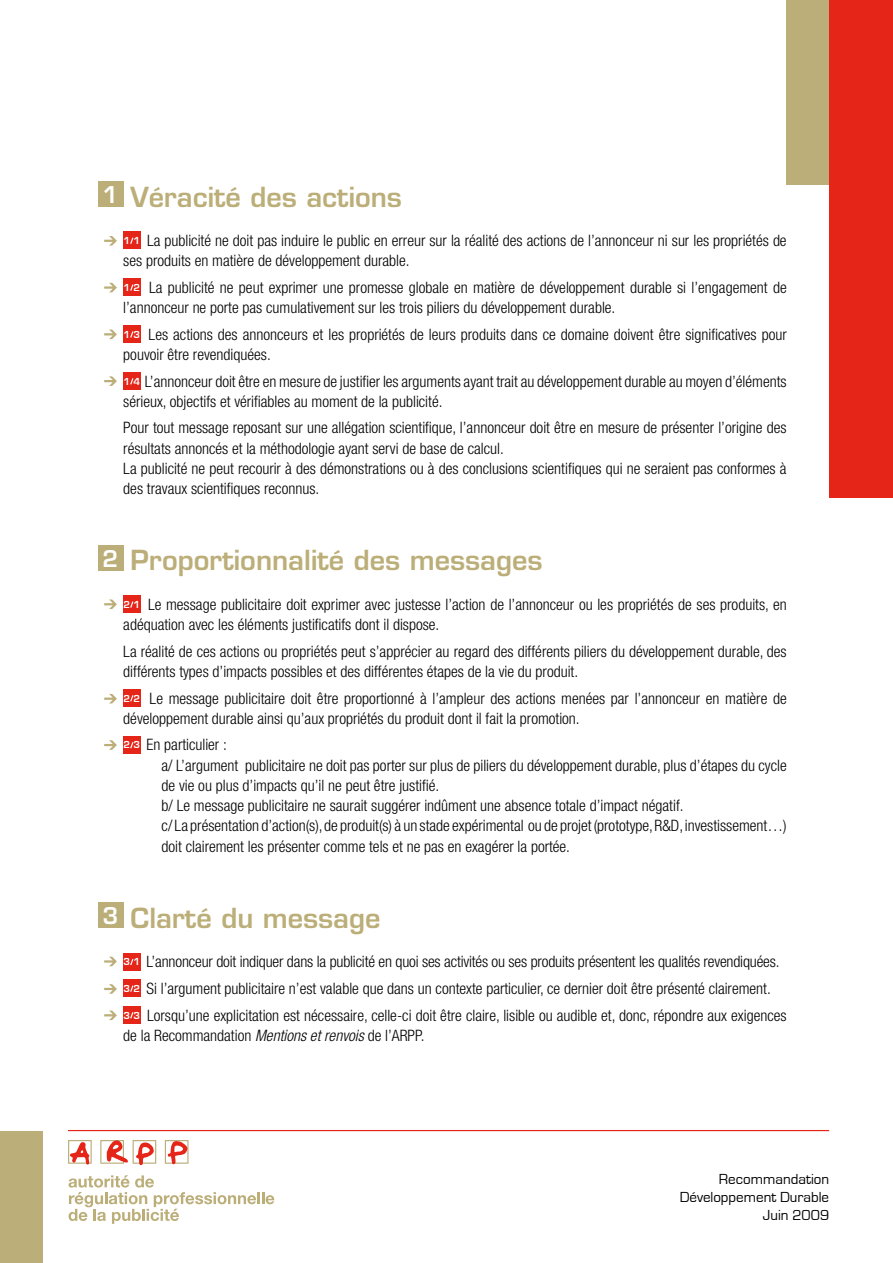
<style>
.page{position:relative;width:893px;height:1263px;background:#fff}
.page>*{position:absolute;margin:0;border:0;box-sizing:border-box;transform-origin:0 0}
.t1{font:600 27px "Eurostile LT";color:#bbae78}
.t2{font:600 22.5px "Eurostile LT";color:#fff}
.t3{font:300 condensed 15.75px/20.2px "Helvetica Neue LT";color:#000}
.t4{font:15px/18px "Eurostile";color:#000;text-align:right}
.s1{font-family:"Eurostile";font-weight:700;font-stretch:normal;font-size:10.5px;color:#fff}
.s2{font-style:italic}
</style>
<div class="page">
<div style="left:123px;top:232px;width:17px;height:17px;background:#e42518"></div>
<svg style="left:130px;top:237px;width:4px;height:7px"></svg>
<div style="left:123px;top:279px;width:17px;height:17px;background:#e42518"></div>
<svg style="left:130px;top:284px;width:4px;height:7px"></svg>
<div style="left:123px;top:326px;width:17px;height:17px;background:#e42518"></div>
<svg style="left:130px;top:331px;width:4px;height:7px"></svg>
<div style="left:123px;top:373px;width:17px;height:17px;background:#e42518"></div>
<svg style="left:130px;top:378px;width:4px;height:7px"></svg>
<div style="left:123px;top:596px;width:17px;height:17px;background:#e42518"></div>
<svg style="left:130px;top:601px;width:4px;height:7px"></svg>
<div style="left:123px;top:689px;width:17px;height:17px;background:#e42518"></div>
<svg style="left:130px;top:695px;width:4px;height:7px"></svg>
<div style="left:123px;top:736px;width:17px;height:17px;background:#e42518"></div>
<svg style="left:130px;top:742px;width:4px;height:7px"></svg>
<div style="left:123px;top:953px;width:17px;height:17px;background:#e42518"></div>
<svg style="left:130px;top:959px;width:4px;height:7px"></svg>
<div style="left:123px;top:980px;width:17px;height:17px;background:#e42518"></div>
<svg style="left:130px;top:985px;width:4px;height:7px"></svg>
<div style="left:123px;top:1006px;width:17px;height:17px;background:#e42518"></div>
<svg style="left:130px;top:1012px;width:4px;height:7px"></svg>
<div style="left:829px;top:0;width:64px;height:497px;background:#e42518"></div>
<div style="left:787px;top:0;width:42px;height:185px;background:#bbae78"></div>
<hr style="left:68px;top:1130px;width:761px;height:1px;background:#e42518">
<div style="left:0;top:1131px;width:43px;height:132px;background:#bbae78"></div>
<svg style="left:68px;top:1140px;width:121px;height:25px"></svg>
<svg style="left:69px;top:1175px;width:205px;height:49px"></svg>
<svg style="left:104px;top:236px;width:13px;height:10px"></svg>
<svg style="left:104px;top:283px;width:13px;height:9px"></svg>
<svg style="left:104px;top:330px;width:13px;height:9px"></svg>
<svg style="left:104px;top:376px;width:13px;height:10px"></svg>
<svg style="left:104px;top:740px;width:13px;height:10px"></svg>
<svg style="left:104px;top:599px;width:13px;height:10px"></svg>
<svg style="left:104px;top:694px;width:13px;height:9px"></svg>
<svg style="left:104px;top:984px;width:13px;height:10px"></svg>
<svg style="left:104px;top:1010px;width:13px;height:10px"></svg>
<svg style="left:104px;top:957px;width:13px;height:9px"></svg>
<div style="left:98px;top:181px;width:25px;height:26px;background:#bbae78"></div>
<div style="left:98px;top:545px;width:25px;height:26px;background:#bbae78"></div>
<div style="left:98px;top:902px;width:25px;height:26px;background:#bbae78"></div>
<h2 class="t2" style="left:103px;top:181px;width:17px">1</h2>
<h1 class="t1" style="left:131px;top:180px;width:273px">Véracité des actions</h1>
<p class="t3" style="left:123px;top:230px;width:665px"><span class="s1">1 1</span> La publicité ne doit pas induire le public en erreur sur la réalité des actions de l’annonceur ni sur les propriétés de ses produits en matière de développement durable.</p>
<p class="t3" style="left:123px;top:277px;width:665px"><span class="s1">1 2</span> La publicité ne peut exprimer une promesse globale en matière de développement durable si l’engagement de l’annonceur ne porte pas cumulativement sur les trois piliers du développement durable.</p>
<p class="t3" style="left:123px;top:324px;width:665px"><span class="s1">1 3</span> Les actions des annonceurs et les propriétés de leurs produits dans ce domaine doivent être significatives pour pouvoir être revendiquées.</p>
<p class="t3" style="left:123px;top:371px;width:665px"><span class="s1">1 4</span> L’annonceur doit être en mesure de justifier les arguments ayant trait au développement durable au moyen d’éléments sérieux, objectifs et vérifiables au moment de la publicité.</p>
<p class="t3" style="left:123px;top:418px;width:665px">Pour tout message reposant sur une allégation scientifique, l’annonceur doit être en mesure de présenter l’origine des résultats annoncés et la méthodologie ayant servi de base de calcul.<br>La publicité ne peut recourir à des démonstrations ou à des conclusions scientifiques qui ne seraient pas conformes à des travaux scientifiques reconnus.</p>
<h2 class="t2" style="left:103px;top:545px;width:17px">2</h2>
<h1 class="t1" style="left:131px;top:544px;width:413px">Proportionnalité des messages</h1>
<p class="t3" style="left:123px;top:594px;width:665px"><span class="s1">2 1</span> Le message publicitaire doit exprimer avec justesse l’action de l’annonceur ou les propriétés de ses produits, en adéquation avec les éléments justificatifs dont il dispose.</p>
<p class="t3" style="left:123px;top:641px;width:665px">La réalité de ces actions ou propriétés peut s’apprécier au regard des différents piliers du développement durable, des différents types d’impacts possibles et des différentes étapes de la vie du produit.</p>
<p class="t3" style="left:123px;top:688px;width:665px"><span class="s1">2 2</span> Le message publicitaire doit être proportionné à l’ampleur des actions menées par l’annonceur en matière de développement durable ainsi qu’aux propriétés du produit dont il fait la promotion.</p>
<p class="t3" style="left:162px;top:735px;width:627px;text-indent:-38px"><span class="s1">2 3</span> En particulier :<br>a/ L’argument publicitaire ne doit pas porter sur plus de piliers du développement durable, plus d’étapes du cycle de vie ou plus d’impacts qu’il ne peut être justifié.<br>b/ Le message publicitaire ne saurait suggérer indûment une absence totale d’impact négatif.<br>c/ La présentation d’action(s), de produit(s) à un stade expérimental ou de projet (prototype, R&amp;D, investissement…) doit clairement les présenter comme tels et ne pas en exagérer la portée.</p>
<h2 class="t2" style="left:103px;top:902px;width:17px">3</h2>
<h1 class="t1" style="left:131px;top:901px;width:252px">Clarté du message</h1>
<p class="t3" style="left:124px;top:948px;width:665px;line-height:26.7px"><span class="s1">3 1</span> L’annonceur doit indiquer dans la publicité en quoi ses activités ou ses produits présentent les qualités revendiquées.<br><span class="s1">3 2</span> Si l’argument publicitaire n’est valable que dans un contexte particulier, ce dernier doit être présenté clairement.<br><span class="s1">3 3</span> Lorsqu’une explicitation est nécessaire, celle-ci doit être claire, lisible ou audible et, donc, répondre aux exigences</p>
<p class="t3" style="left:123px;top:1025px;width:303px">de la Recommandation <span class="s2">Mentions et renvois</span> de l’ARPP.</p>
<p class="t4" style="left:680px;top:1171px;width:151px">Recommandation<br>Développement Durable<br>Juin 2009</p>
</div>
